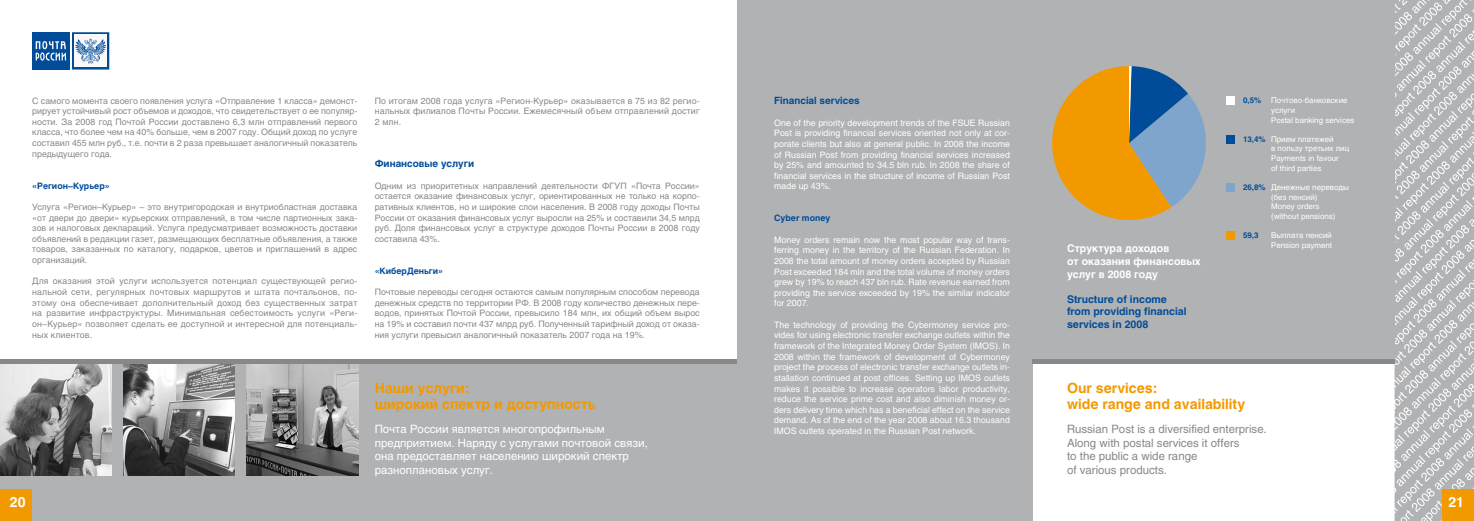
<style>
.page{position:relative;width:1474px;height:521px;background:#fff}
.page>*{position:absolute;margin:0;border:0;box-sizing:border-box;transform-origin:0 0}
.t1{font:700 14px/15.8px "Helios";color:#f39900}
.t2{font:700 14px "Helios";color:#fff}
.t3{font:11.38px/13.7px "Helios";color:#fff}
.t4{font:11.38px/13.7px "Helios";color:#878889}
.t5{font:700 10.5px/12.6px "Helios";color:#004c99}
.t6{font:700 10.5px/12.6px "Helios";color:#fff}
.t7{font:700 9.89px "Helios";color:#004c99}
.t8{font:8.75px/10.7px "Helios";color:#878889;text-align:justify}
.t9{font:8.75px/10.6px "Helios";color:#fff;text-align:justify}
.t10{font:700 8.75px "Helios";color:#004c99}
.t11{font:7.88px/9.6px "Helios";color:#fff}
.t12{font:700 7.88px "Helios";color:#004c99}
</style>
<div class="page">
<div style="left:0;top:364px;width:737px;height:157px;background:#b1b2b4"></div>
<div style="left:0;top:489px;width:32px;height:32px;background:#f39900"></div>
<hr style="left:0;top:360px;width:737px;height:4px;background:#878889">
<div style="left:32px;top:32px;width:38px;height:38px;background:#004c99"></div>
<svg style="left:36px;top:41px;width:30px;height:20px"></svg>
<svg style="left:72px;top:32px;width:37px;height:38px"></svg>
<svg style="left:1394px;top:0;width:79px;height:521px;background:#bfc0c1"></svg>
<div style="left:1032px;top:0;width:362px;height:360px;background:#b1b2b4"></div>
<div style="left:737px;top:0;width:295px;height:521px;background:#b1b2b4"></div>
<div style="left:1441px;top:489px;width:32px;height:32px;background:#f39900"></div>
<hr style="left:1032px;top:360px;width:362px;height:4px;background:#878889">
<div style="left:1226px;top:96px;width:9px;height:9px;background:#fff"></div>
<div style="left:1226px;top:135px;width:9px;height:9px;background:#004c99"></div>
<div style="left:1226px;top:183px;width:9px;height:9px;background:#80a5cc"></div>
<div style="left:1226px;top:231px;width:9px;height:9px;background:#f39900"></div>
<svg style="left:1052px;top:66px;width:154px;height:154px"></svg>
<img style="left:0;top:364px;width:112px;height:112px">
<img style="left:123px;top:364px;width:112px;height:112px">
<img style="left:246px;top:364px;width:112px;height:112px">
<p class="t8" style="left:32px;top:95px;width:326px">С самого момента своего появления услуга «Отправление 1 класса» демонст&shy;рирует устойчивый рост объемов и доходов, что свидетельствует о ее популяр&shy;ности. За 2008 год Почтой России доставлено 6,3 млн отправлений первого класса, что более чем на 40% больше, чем в 2007 году. Общий доход по услуге составил 455 млн руб., т.е. почти в 2 раза превышает аналогичный показатель предыдущего года.</p>
<p class="t10" style="left:32px;top:180px;width:79px">«Регион–Курьер»</p>
<p class="t8" style="left:32px;top:201px;width:326px">Услуга «Регион–Курьер» – это внутригородская и внутриобластная доставка «от двери до двери» курьерских отправлений, в том числе партионных зака&shy;зов и налоговых деклараций. Услуга предусматривает возможность доставки объявлений в редакции газет, размещающих бесплатные объявления, а также товаров, заказанных по каталогу, подарков, цветов и приглашений в адрес организаций.</p>
<p class="t8" style="left:32px;top:276px;width:326px">Для оказания этой услуги используется потенциал существующей регио&shy;нальной сети, регулярных почтовых маршрутов и штата почтальонов, по&shy;этому она обеспечивает дополнительный доход без существенных затрат на развитие инфраструктуры. Минимальная себестоимость услуги «Реги&shy;он–Курьер» позволяет сделать ее доступной и интересной для потенциаль&shy;ных клиентов.</p>
<p class="t8" style="left:375px;top:95px;width:326px">По итогам 2008 года услуга «Регион-Курьер» оказывается в 75 из 82 регио&shy;нальных филиалов Почты России. Ежемесячный объем отправлений достиг 2 млн.</p>
<p class="t7" style="left:375px;top:158px;width:101px">Финансовые услуги</p>
<p class="t8" style="left:375px;top:180px;width:326px">Одним из приоритетных направлений деятельности ФГУП «Почта России» остается оказание финансовых услуг, ориентированных не только на корпо&shy;ративных клиентов, но и широкие слои населения. В 2008 году доходы Почты России от оказания финансовых услуг выросли на 25% и составили 34,5 млрд руб. Доля финансовых услуг в структуре доходов Почты России в 2008 году составила 43%.</p>
<p class="t10" style="left:375px;top:265px;width:70px">«КиберДеньги»</p>
<p class="t8" style="left:375px;top:286px;width:326px">Почтовые переводы сегодня остаются самым популярным способом перевода денежных средств по территории РФ. В 2008 году количество денежных пере&shy;водов, принятых Почтой России, превысило 184 млн, их общий объем вырос на 19% и составил почти 437 млрд руб. Полученный тарифный доход от оказа&shy;ния услуги превысил аналогичный показатель 2007 года на 19%.</p>
<h1 class="t1" style="left:375px;top:380px;width:222px">Наши услуги:<br>широкий спектр и доступность</h1>
<h2 class="t3" style="left:375px;top:422px;width:275px">Почта России является многопрофильным предприятием. Наряду с услугами почтовой связи, она предоставляет населению широкий спектр разноплановых услуг.</h2>
<p class="t7" style="left:774px;top:95px;width:87px">Financial services</p>
<p class="t9" style="left:774px;top:117px;width:237px">One of the priority development trends of the FSUE Russian Post is providing financial services oriented not only at cor&shy;porate clients but also at general public. In 2008 the income of Russian Post from providing financial services increased by 25% and amounted to 34.5 bln rub. In 2008 the share of financial services in the structure of income of Russian Post made up 43%.</p>
<p class="t10" style="left:774px;top:213px;width:58px">Cyber money</p>
<p class="t9" style="left:774px;top:234px;width:237px">Money orders remain now the most popular way of trans&shy;ferring money in the territory of the Russian Federation. In 2008 the total amount of money orders accepted by Russian Post exceeded 184 mln and the total volume of money orders grew by 19% to reach 437 bln rub. Rate revenue earned from providing the service exceeded by 19% the similar indicator for 2007.</p>
<p class="t9" style="left:774px;top:319px;width:237px">The technology of providing the Cybermoney service pro&shy;vides for using electronic transfer exchange outlets within the framework of the Integrated Money Order System (IMOS). In 2008 within the framework of development of Cybermoney project the process of electronic transfer exchange outlets in&shy;stallation continued at post offices. Setting up IMOS outlets makes it possible to increase operators labor productivity, reduce the service prime cost and also diminish money or&shy;ders delivery time which has a beneficial effect on the service demand. As of the end of the year 2008 about 16.3 thousand IMOS outlets operated in the Russian Post network.</p>
<p class="t6" style="left:1067px;top:242px;width:135px">Структура доходов<br>от оказания финансовых услуг в 2008 году</p>
<p class="t5" style="left:1067px;top:293px;width:121px">Structure of income from providing financial services in 2008</p>
<p class="t11" style="left:1271px;top:96px;width:85px">Почтово-банковские услуги<br>Postal banking services</p>
<p class="t11" style="left:1271px;top:134px;width:80px">Прием платежей<br>в пользу третьих лиц<br>Payments in favour<br>of third parties</p>
<p class="t11" style="left:1271px;top:182px;width:79px">Денежные переводы (без пенсий)<br>Money orders (without pensions)</p>
<p class="t11" style="left:1271px;top:230px;width:63px">Выплата пенсий<br>Pension payment</p>
<p class="t12" style="left:1242px;top:96px;width:20px">0,5%</p>
<p class="t12" style="left:1242px;top:134px;width:24px">13,4%</p>
<p class="t12" style="left:1242px;top:183px;width:24px">26,8%</p>
<p class="t12" style="left:1242px;top:231px;width:17px">59,3</p>
<h1 class="t1" style="left:1067px;top:380px;width:180px">Our services:<br>wide range and availability</h1>
<h2 class="t4" style="left:1067px;top:422px;width:201px">Russian Post is a diversified enterprise.<br>Along with postal services it offers<br>to the public a wide range<br>of various products.</h2>
<h1 class="t2" style="left:10px;top:494px;width:17px">20</h1>
<h1 class="t2" style="left:1448px;top:494px;width:17px">21</h1>
</div>
